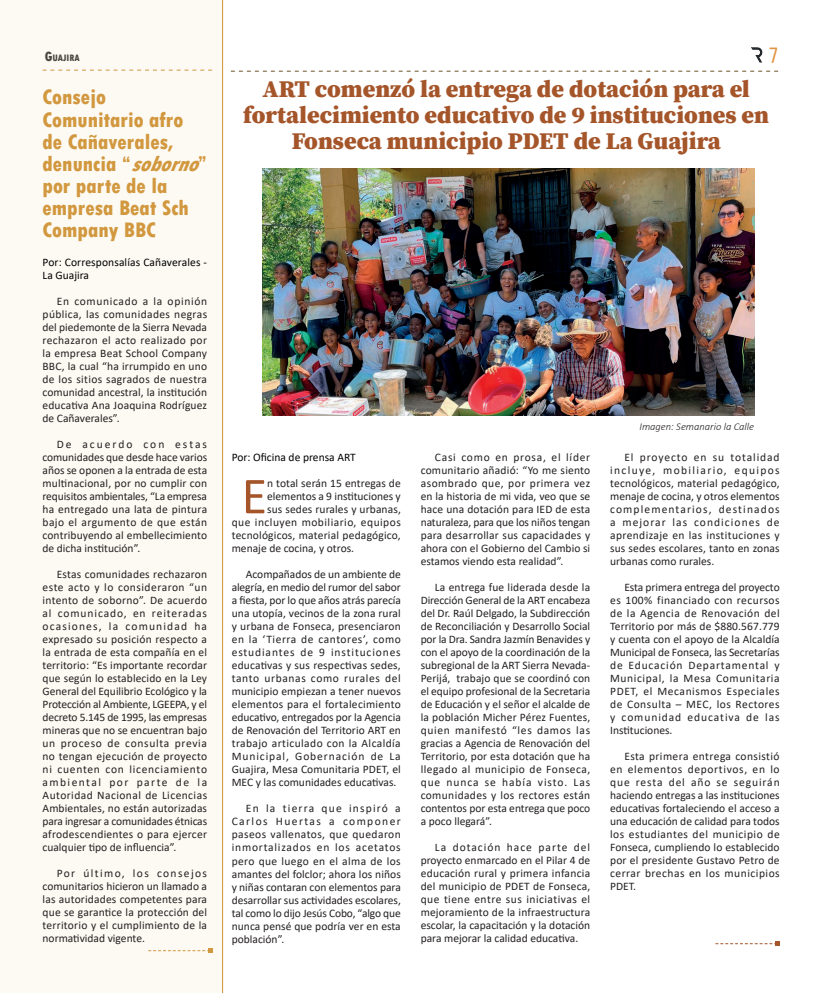
<style>
.page{position:relative;width:823px;height:993px;background:#fff}
.page>*{position:absolute;margin:0;border:0;box-sizing:border-box;transform-origin:0 0}
.t1{font:52.5px "Calibri";color:#a5552a}
.t2{font:24px/26px "Source Serif Variable";color:#a5552a;text-align:center}
.t3{font:800 condensed 22px/22px "Tw Cen";color:#d2983f}
.t4{font:20px "MS Gothic";color:#e19442}
.t5{font:11.5px/13px "Calibri";color:#231f20;text-align:justify}
.t6{font:11.5px/13px "Calibri";color:#000}
.t7{font:11.5px "Calibri";letter-spacing:.04em;color:#231f20}
.t8{font:italic 300 10.5px "Calibri";color:#231f20}
.t9{font:800 condensed 9.8px "Tw Cen";color:#231f20}
.s1{font-size:14px}
.s2{font-style:italic}
</style>
<div class="page">
<img style="left:751px;top:47px;width:12px;height:16px">
<svg style="left:231px;top:71px;width:546px;height:1px"></svg>
<img style="left:262px;top:168px;width:491px;height:247px">
<svg style="left:715px;top:941px;width:63px;height:4px"></svg>
<div style="left:0;top:0;width:223px;height:992px;background:#fcfaf3"></div>
<hr style="left:222px;top:0;width:1px;height:992px;background:#d2983f">
<svg style="left:148px;top:948px;width:64px;height:4px"></svg>
<svg style="left:43px;top:70px;width:169px;height:1px"></svg>
<p class="t9" style="left:45px;top:52px;width:36px"><span class="s1">G</span>UAJIRA</p>
<h3 class="t3" style="left:43px;top:86px;width:167px">Consejo<br>Comunitario afro de Cañaverales, denuncia “<span class="s2">soborno</span>” por parte de la empresa Beat Sch<br>Company BBC</h3>
<p class="t6" style="left:43px;top:255px;width:166px">Por: Corresponsalías Cañaverales -<br>La Guajira</p>
<p class="t5" style="left:43px;top:294px;width:166px;text-indent:14px">En comunicado a la opinión pública, las comunidades negras del piedemonte de la Sierra Nevada rechazaron el acto realizado por la empresa Beat School Company BBC, la cual “ha irrumpido en uno de los sitios sagrados de nuestra comunidad ancestral, la institución educativa Ana Joaquina Rodríguez de Cañaverales”.</p>
<p class="t5" style="left:43px;top:437px;width:166px;text-indent:14px">De acuerdo con estas comunidades que desde hace varios años se oponen a la entrada de esta multinacional, por no cumplir con requisitos ambientales, “La empresa ha entregado una lata de pintura bajo el argumento de que están contribuyendo al embellecimiento de dicha institución”.</p>
<p class="t5" style="left:43px;top:567px;width:166px;text-indent:14px">Estas comunidades rechazaron este acto y lo consideraron “un intento de soborno”. De acuerdo al comunicado, en reiteradas ocasiones, la comunidad ha expresado su posición respecto a la entrada de esta compañía en el territorio: “Es importante recordar que según lo establecido en la Ley General del Equilibrio Ecológico y la Protección al Ambiente, LGEEPA, y el decreto 5.145 de 1995, las empresas mineras que no se encuentran bajo un proceso de consulta previa no tengan ejecución de proyecto ni cuenten con licenciamiento ambiental por parte de la Autoridad Nacional de Licencias Ambientales, no están autorizadas para ingresar a comunidades étnicas afrodescendientes o para ejercer cualquier tipo de influencia”.</p>
<p class="t5" style="left:43px;top:866px;width:166px;text-indent:14px">Por último, los consejos comunitarios hicieron un llamado a las autoridades competentes para que se garantice la protección del territorio y el cumplimiento de la normatividad vigente.</p>
<h3 class="t4" style="left:767px;top:45px;width:11px">7</h3>
<h2 class="t2" style="left:243px;top:76px;width:527px">ART comenzó la entrega de dotación para el fortalecimiento educativo de 9 instituciones en<br>Fonseca municipio PDET de La Guajira</h2>
<p class="t6" style="left:232px;top:450px;width:125px">Por: Oficina de prensa ART</p>
<h1 class="t1" style="left:241px;top:459px;width:27px">E</h1>
<p class="t5" style="left:267px;top:476px;width:135px">n total serán 15 entregas de</p>
<p class="t5" style="left:267px;top:489px;width:135px">elementos a 9 instituciones y</p>
<p class="t5" style="left:267px;top:502px;width:135px">sus sedes rurales y urbanas,</p>
<p class="t7" style="left:232px;top:514px;width:170px">que incluyen mobiliario, equipos</p>
<p class="t5" style="left:232px;top:528px;width:170px">tecnológicos, material pedagógico,</p>
<p class="t5" style="left:232px;top:541px;width:124px">menaje de cocina, y otros.</p>
<p class="t5" style="left:232px;top:567px;width:170px;text-indent:14px">Acompañados de un ambiente de alegría, en medio del rumor del sabor a fiesta, por lo que años atrás parecía una utopía, vecinos de la zona rural y urbana de Fonseca, presenciaron en la ‘Tierra de cantores’, como estudiantes de 9 instituciones educativas y sus respectivas sedes, tanto urbanas como rurales del municipio empiezan a tener nuevos elementos para el fortalecimiento educativo, entregados por la Agencia de Renovación del Territorio ART en trabajo articulado con la Alcaldía Municipal, Gobernación de La Guajira, Mesa Comunitaria PDET, el MEC y las comunidades educativas.</p>
<p class="t5" style="left:232px;top:801px;width:170px;text-indent:14px">En la tierra que inspiró a Carlos Huertas a componer paseos vallenatos, que quedaron inmortalizados en los acetatos pero que luego en el alma de los amantes del folclor; ahora los niños y niñas contaran con elementos para desarrollar sus actividades escolares, tal como lo dijo Jesús Cobo, “algo que nunca pensé que podría ver en esta población”.</p>
<p class="t5" style="left:420px;top:450px;width:171px;text-indent:14px">Casi como en prosa, el líder comunitario añadió: “Yo me siento asombrado que, por primera vez en la historia de mi vida, veo que se hace una dotación para IED de esta naturaleza, para que los niños tengan para desarrollar sus capacidades y ahora con el Gobierno del Cambio si estamos viendo esta realidad”.</p>
<p class="t5" style="left:420px;top:580px;width:171px;text-indent:14px">La entrega fue liderada desde la Dirección General de la ART encabeza del Dr. Raúl Delgado, la Subdirección de Reconciliación y Desarrollo Social por la Dra. Sandra Jazmín Benavides y con el apoyo de la coordinación de la subregional de la ART Sierra Nevada-Perijá, trabajo que se coordinó con el equipo profesional de la Secretaria de Educación y el señor el alcalde de la población Micher Pérez Fuentes, quien manifestó “les damos las gracias a Agencia de Renovación del Territorio, por esta dotación que ha llegado al municipio de Fonseca, que nunca se había visto. Las comunidades y los rectores están contentos por esta entrega que poco a poco llegará”.</p>
<p class="t5" style="left:420px;top:840px;width:171px;text-indent:14px">La dotación hace parte del proyecto enmarcado en el Pilar 4 de educación rural y primera infancia del municipio de PDET de Fonseca, que tiene entre sus iniciativas el mejoramiento de la infraestructura escolar, la capacitación y la dotación para mejorar la calidad educativa.</p>
<p class="t8" style="left:639px;top:420px;width:116px">Imagen: Semanario la Calle</p>
<p class="t5" style="left:609px;top:450px;width:171px;text-indent:14px">El proyecto en su totalidad incluye, mobiliario, equipos tecnológicos, material pedagógico, menaje de cocina, y otros elementos complementarios, destinados a mejorar las condiciones de aprendizaje en las instituciones y sus sedes escolares, tanto en zonas urbanas como rurales.</p>
<p class="t5" style="left:609px;top:580px;width:171px;text-indent:14px">Esta primera entrega del proyecto es 100% financiado con recursos de la Agencia de Renovación del Territorio por más de $880.567.779 y cuenta con el apoyo de la Alcaldía Municipal de Fonseca, las Secretarías de Educación Departamental y Municipal, la Mesa Comunitaria PDET, el Mecanismos Especiales de Consulta – MEC, los Rectores y comunidad educativa de las Instituciones.</p>
<p class="t5" style="left:609px;top:749px;width:171px;text-indent:14px">Esta primera entrega consistió en elementos deportivos, en lo que resta del año se seguirán haciendo entregas a las instituciones educativas fortaleciendo el acceso a una educación de calidad para todos los estudiantes del municipio de Fonseca, cumpliendo lo establecido por el presidente Gustavo Petro de cerrar brechas en los municipios PDET.</p>
</div>
